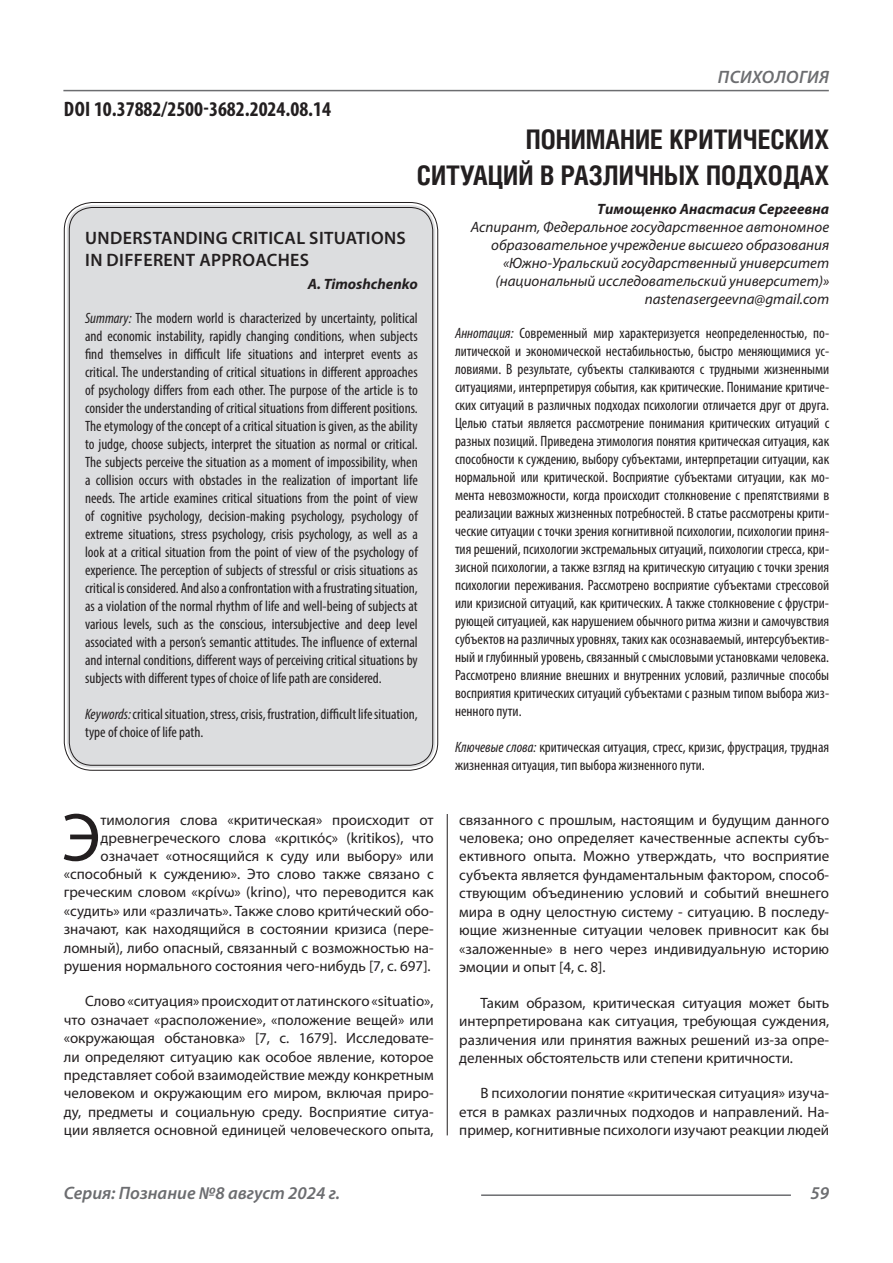
<style>
.page{position:relative;width:893px;height:1263px;background:#fff}
.page>*{position:absolute;margin:0;border:0;box-sizing:border-box;transform-origin:0 0}
.Статья_текст_первый{font:68.4px "Myriad Pro";color:#231f20}
.Статья_название{font:700 27px "Helios Cond C";color:#231f20}
.ДОИ{font:700 condensed 21px "Myriad Pro";color:#231f20}
.Статья_название_англ{font:600 18px/21.6px "Myriad Pro";letter-spacing:.02em;color:#231f20}
.t1{font:italic 600 18px "Myriad Pro";color:#6c6d70}
.t2{font:italic 600 18px "Myriad Pro";letter-spacing:.02em;color:#6c6d70}
.Статья_аннотация_тек{font:condensed 15px/18px "Myriad Pro";color:#231f20;text-align:justify}
.Статья_аннотация_анг{font:condensed 15px/18px "Myriad Pro";color:#231f20;text-align:justify}
.Статья_текст{font:15px/18.5px "Myriad Pro";color:#231f20;text-align:justify}
.Статья_текст_первый-2{font:15px/18.3px "Myriad Pro";color:#231f20;text-align:right}
.Статья_автор_инфо{font:italic 15px/18px "Myriad Pro";color:#231f20;text-align:right}
.Статья_автор_фио_рус{font:italic 700 15px "Myriad Pro";color:#231f20}
.Статья_автор_англ{font:italic 700 15px "Myriad Pro";color:#231f20}
.s1{font-style:italic}
.s2{font-family:"Calibri"}
</style>
<div class="page">
<hr style="left:447px;top:128px;width:1px;height:1007px;background:#231f20">
<hr style="left:63px;top:90px;width:766px;height:1px;background:#6c6d70">
<hr style="left:481px;top:1194px;width:310px;height:2px;background:#6c6d70">
<div style="left:67px;top:205px;width:368px;height:563px;background:#dcdddf;border-radius:26px"></div>
<p class="ДОИ" style="left:64px;top:96px;width:269px">DOI 10.37882/2500-3682.2024.08.14</p>
<p class="t2" style="left:718px;top:66px;width:113px">ПСИХОЛОГИЯ</p>
<p class="Статья_название" style="left:526px;top:124px;width:305px">ПОНИМАНИЕ КРИТИЧЕСКИХ</p>
<p class="Статья_название" style="left:417px;top:160px;width:414px">СИТУАЦИЙ В РАЗЛИЧНЫХ ПОДХОДАХ</p>
<p class="Статья_автор_фио_рус" style="left:597px;top:199px;width:233px">Тимощенко Анастасия Сергеевна</p>
<p class="Статья_автор_инфо" style="left:471px;top:218px;width:360px">Аспирант, Федеральное государственное автономное образовательное учреждение высшего образования «Южно-Уральский государственный университет (национальный исследовательский университет)»</p>
<p class="Статья_автор_инфо" style="left:645px;top:290px;width:186px">nastenasergeevna@gmail.com</p>
<p class="Статья_аннотация_тек" style="left:455px;top:323px;width:376px"><span class="s1">Аннотация:</span> Современный мир характеризуется неопределенностью, по&shy;литической и экономической нестабильностью, быстро меняющимися ус&shy;ловиями. В результате, субъекты сталкиваются с трудными жизненными ситуациями, интерпретируя события, как критические. Понимание критиче&shy;ских ситуаций в различных подходах психологии отличается друг от друга.<br>Целью статьи является рассмотрение понимания критических ситуаций с разных позиций. Приведена этимология понятия критическая ситуация, как способности к суждению, выбору субъектами, интерпретации ситуации, как нормальной или критической. Восприятие субъектами ситуации, как мо&shy;мента невозможности, когда происходит столкновение с препятствиями в реализации важных жизненных потребностей. В статье рассмотрены крити&shy;ческие ситуации с точки зрения когнитивной психологии, психологии приня&shy;тия решений, психологии экстремальных ситуаций, психологии стресса, кри&shy;зисной психологии, а также взгляд на критическую ситуацию с точки зрения психологии переживания. Рассмотрено восприятие субъектами стрессовой или кризисной ситуаций, как критических. А также столкновение с фрустри&shy;рующей ситуацией, как нарушением обычного ритма жизни и самочувствия субъектов на различных уровнях, таких как осознаваемый, интерсубъектив&shy;ный и глубинный уровень, связанный с смысловыми установками человека.<br>Рассмотрено влияние внешних и внутренних условий, различные способы восприятия критических ситуаций субъектами с разным типом выбора жиз&shy;ненного пути.</p>
<p class="Статья_аннотация_тек" style="left:455px;top:737px;width:376px"><span class="s1">Ключевые слова:</span> критическая ситуация, стресс, кризис, фрустрация, трудная жизненная ситуация, тип выбора жизненного пути.</p>
<p class="Статья_название_англ" style="left:85px;top:227px;width:322px">UNDERSTANDING CRITICAL SITUATIONS<br>IN DIFFERENT APPROACHES</p>
<p class="Статья_автор_англ" style="left:308px;top:274px;width:112px">A. Timoshchenko</p>
<p class="Статья_аннотация_анг" style="left:85px;top:309px;width:334px"><span class="s1">Summary:</span> The modern world is characterized by uncertainty, political and economic instability, rapidly changing conditions, when subjects find themselves in difficult life situations and interpret events as critical. The understanding of critical situations in different approaches of psychology differs from each other. The purpose of the article is to consider the understanding of critical situations from different positions.<br>The etymology of the concept of a critical situation is given, as the ability to judge, choose subjects, interpret the situation as normal or critical.<br>The subjects perceive the situation as a moment of impossibility, when a collision occurs with obstacles in the realization of important life needs. The article examines critical situations from the point of view of cognitive psychology, decision-making psychology, psychology of extreme situations, stress psychology, crisis psychology, as well as a look at a critical situation from the point of view of the psychology of experience. The perception of subjects of stressful or crisis situations as critical is considered. And also a confrontation with a frustrating situation, as a violation of the normal rhythm of life and well-being of subjects at various levels, such as the conscious, intersubjective and deep level associated with a person’s semantic attitudes. The influence of external and internal conditions, different ways of perceiving critical situations by subjects with different types of choice of life path are considered.</p>
<p class="Статья_аннотация_анг" style="left:85px;top:705px;width:334px"><span class="s1">Keywords:</span> critical situation, stress, crisis, frustration, difficult life situation, type of choice of life path.</p>
<p class="Статья_текст_первый" style="left:62px;top:795px;width:40px">Э</p>
<p class="Статья_текст_первый-2" style="left:64px;top:810px;width:371px">тимология слова «критическая» происходит от древнегреческого слова «κριτικός» (kritikos), что означает «относящийся к суду или выбору» или «способный к суждению». Это слово также связано с греческим словом «κρίνω» (krino), что переводится как «судить» или «различать». Также слово крити<span class="s2">́</span>ческий обо&shy;значают, как находящийся в состоянии кризиса (пере&shy;ломный), либо опасный, связанный с возможностью на&shy;рушения нормального состояния чего-нибудь [7, с. 697].</p>
<p class="Статья_текст" style="left:64px;top:992px;width:371px;text-indent:21px">Слово «ситуация» происходит от латинского «situatio», что означает «расположение», «положение вещей» или «окружающая обстановка» [7, с. 1679]. Исследовате&shy;ли определяют ситуацию как особое явление, которое представляет собой взаимодействие между конкретным человеком и окружающим его миром, включая приро&shy;ду, предметы и социальную среду. Восприятие ситуа&shy;ции является основной единицей человеческого опыта,</p>
<p class="Статья_текст" style="left:459px;top:810px;width:371px">связанного с прошлым, настоящим и будущим данного человека; оно определяет качественные аспекты субъ&shy;ективного опыта. Можно утверждать, что восприятие субъекта является фундаментальным фактором, способ&shy;ствующим объединению условий и событий внешнего мира в одну целостную систему - ситуацию. В последу&shy;ющие жизненные ситуации человек привносит как бы «заложенные» в него через индивидуальную историю эмоции и опыт [4, с. 8].</p>
<p class="Статья_текст" style="left:459px;top:993px;width:371px;text-indent:21px">Таким образом, критическая ситуация может быть интерпретирована как ситуация, требующая суждения, различения или принятия важных решений из-за опре&shy;деленных обстоятельств или степени критичности.</p>
<p class="Статья_текст" style="left:459px;top:1084px;width:371px;text-indent:21px">В психологии понятие «критическая ситуация» изуча&shy;ется в рамках различных подходов и направлений. На&shy;пример, когнитивные психологи изучают реакции людей</p>
<p class="t1" style="left:64px;top:1182px;width:278px">Серия: Познание №8 август 2024 г.</p>
<p class="t1" style="left:810px;top:1182px;width:20px">59</p>
</div>
